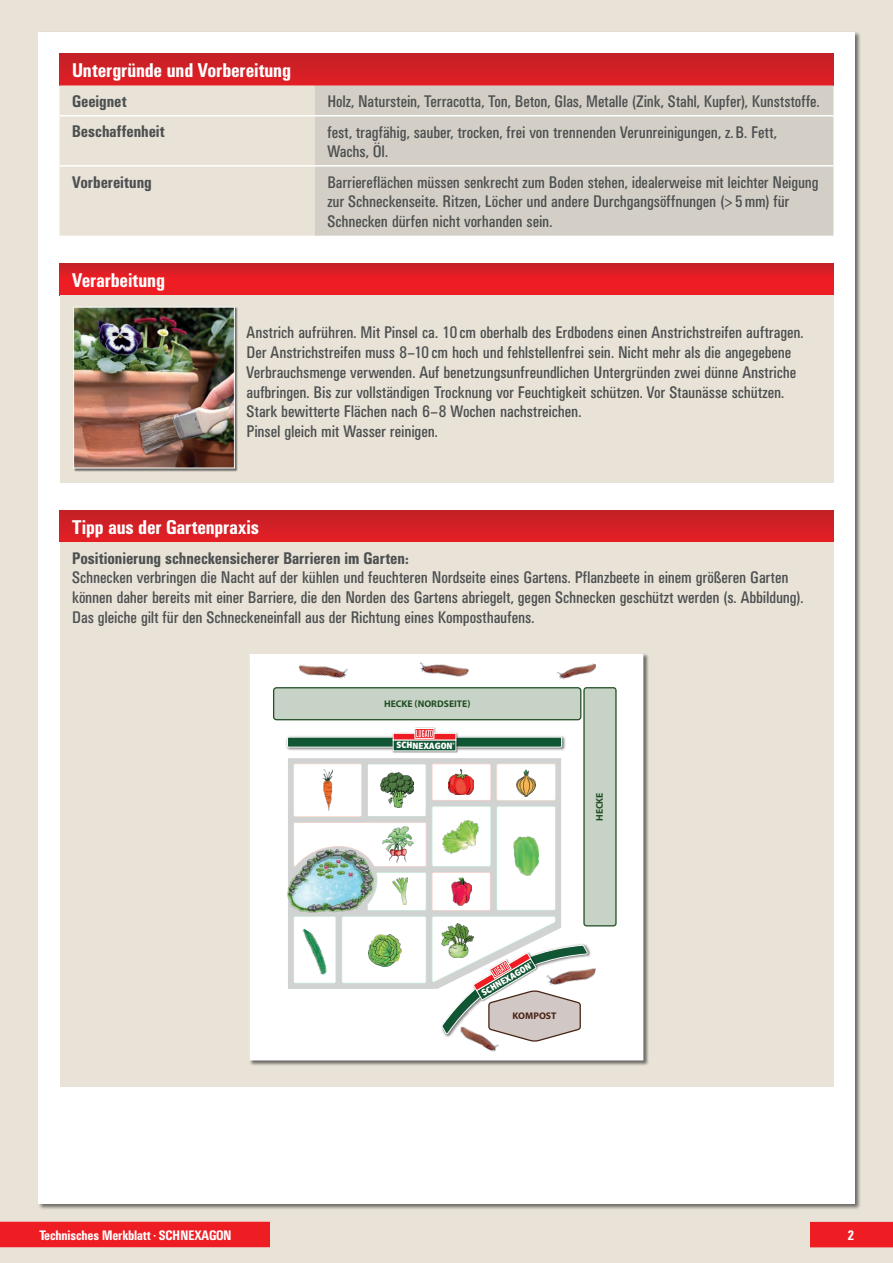
<style>
.page{position:relative;width:893px;height:1263px;background:#e9e3d7}
.page>*{position:absolute;margin:0;border:0;box-sizing:border-box;transform-origin:0 0}
.t1{font:500 condensed 19.5px "UN11";letter-spacing:.005em;color:#fff}
.t2{font:condensed 16.5px/19.8px "UN11";color:#4d5051}
.t3{font:500 condensed 16.5px "UN11";letter-spacing:.01em;color:#4d5051}
.t4{font:500 condensed 13.5px "UN11";color:#fff}
.t5{font:700 9.6px "Myriad Pro";color:#224f24}
.t6{font:700 9.6px "Myriad Pro";color:#482416}
.t7{font:700 9.45px "Polo 22";letter-spacing:.01em;color:#fff}
.s1{font-family:"Univers"}
.s2{font-size:8.4px}
</style>
<div class="page">
<div style="left:38px;top:32px;width:817px;height:1171px;background:#fff"></div>
<div style="left:810px;top:1222px;width:83px;height:25px;background:#ed1d23"></div>
<div style="left:0;top:1222px;width:270px;height:25px;background:#ed1d23"></div>
<div style="left:60px;top:263px;width:773px;height:32px;background:linear-gradient(to bottom,#cf2026,#f71c22)"></div>
<div style="left:60px;top:295px;width:773px;height:187px;background:#e9e3d7"></div>
<div style="left:60px;top:510px;width:773px;height:32px;background:linear-gradient(to bottom,#c12026,#e41e25)"></div>
<div style="left:60px;top:542px;width:773px;height:544px;background:#e9e3d7"></div>
<div style="left:60px;top:54px;width:773px;height:31px;background:linear-gradient(to right,#d21f26,#d21f26)"></div>
<div style="left:60px;top:85px;width:255px;height:151px;background:#e9e3d7"></div>
<div style="left:315px;top:85px;width:518px;height:151px;background:#d4cfc6"></div>
<hr style="left:60px;top:115px;width:255px;height:1px;background:#fff">
<hr style="left:315px;top:115px;width:518px;height:1px;background:#fff">
<hr style="left:60px;top:165px;width:255px;height:2px;background:#fff">
<hr style="left:315px;top:165px;width:518px;height:2px;background:#fff">
<div style="left:249px;top:654px;width:400px;height:412px;background:#090b0d;opacity:.55"></div>
<div style="left:250px;top:654px;width:393px;height:406px;background:#fff"></div>
<img style="left:299px;top:665px;width:49px;height:14px">
<img style="left:556px;top:663px;width:40px;height:17px">
<img style="left:420px;top:662px;width:49px;height:15px">
<img style="left:475px;top:1042px;width:24px;height:10px">
<svg style="left:273px;top:687px;width:344px;height:355px"></svg>
<div style="left:74px;top:307px;width:164px;height:164px;background:#090b0d;opacity:.55"></div>
<img style="left:75px;top:309px;width:158px;height:157px">
<div style="left:73px;top:307px;width:162px;height:161px;border:1px solid #fff"></div>
<p class="t1" style="left:72px;top:59px;width:220px">Untergründe und Vorbereitung</p>
<p class="t3" style="left:72px;top:92px;width:56px">Geeignet</p>
<p class="t2" style="left:327px;top:91px;width:494px">Holz, Naturstein, Terracotta, Ton, Beton, Glas, Metalle (Zink, Stahl, Kupfer), Kunststoffe.</p>
<p class="t3" style="left:72px;top:122px;width:94px">Beschaffenheit</p>
<p class="t2" style="left:327px;top:122px;width:451px">fest, tragfähig, sauber, trocken, frei von trennenden Verunreinigungen, z.B. Fett,<br>Wachs, Öl.</p>
<p class="t3" style="left:72px;top:172px;width:81px">Vorbereitung</p>
<p class="t2" style="left:327px;top:172px;width:493px">Barriereflächen müssen senkrecht zum Boden stehen, idealerweise mit leichter Neigung zur Schneckenseite. Ritzen, Löcher und andere Durchgangsöffnungen (<span class="s1">&gt;</span>5mm) für<br>Schnecken dürfen nicht vorhanden sein.</p>
<p class="t1" style="left:72px;top:269px;width:94px">Verarbeitung</p>
<p class="t2" style="left:247px;top:322px;width:558px">Anstrich aufrühren. Mit Pinsel ca. 10 cm oberhalb des Erdbodens einen Anstrichstreifen auftragen.<br>Der Anstrichstreifen muss 8–10 cm hoch und fehlstellenfrei sein. Nicht mehr als die angegebene Verbrauchsmenge verwenden. Auf benetzungsunfreundlichen Untergründen zwei dünne Anstriche aufbringen. Bis zur vollständigen Trocknung vor Feuchtigkeit schützen. Vor Staunässe schützen.<br>Stark bewitterte Flächen nach 6–8 Wochen nachstreichen.<br>Pinsel gleich mit Wasser reinigen.</p>
<p class="t1" style="left:72px;top:516px;width:188px">Tipp aus der Gartenpraxis</p>
<p class="t3" style="left:72px;top:548px;width:338px">Positionierung schneckensicherer Barrieren im Garten:</p>
<p class="t2" style="left:72px;top:568px;width:733px">Schnecken verbringen die Nacht auf der kühlen und feuchteren Nordseite eines Gartens. Pflanzbeete in einem größeren Garten können daher bereits mit einer Barriere, die den Norden des Gartens abriegelt, gegen Schnecken geschützt werden (s. Abbildung).<br>Das gleiche gilt für den Schneckeneinfall aus der Richtung eines Komposthaufens.</p>
<p class="t5" style="left:384px;top:697px;width:88px">HECKE (NORDSEITE)</p>
<p class="t7" style="left:396px;top:740px;width:60px">SCHNEXAGON<span class="s2">®</span></p>
<p class="t5" style="left:593px;top:821px;width:30px;rotate:-90deg">HECKE</p>
<p class="t7" style="left:480px;top:989px;width:60px;rotate:-31deg">SCHNEXAGON<span class="s2">®</span></p>
<p class="t6" style="left:513px;top:1009px;width:45px">KOMPOST</p>
<p class="t4" style="left:39px;top:1227px;width:193px">Technisches Merkblatt <sup>•</sup> SCHNEXAGON</p>
<p class="t4" style="left:847px;top:1227px;width:8px">2</p>
</div>
